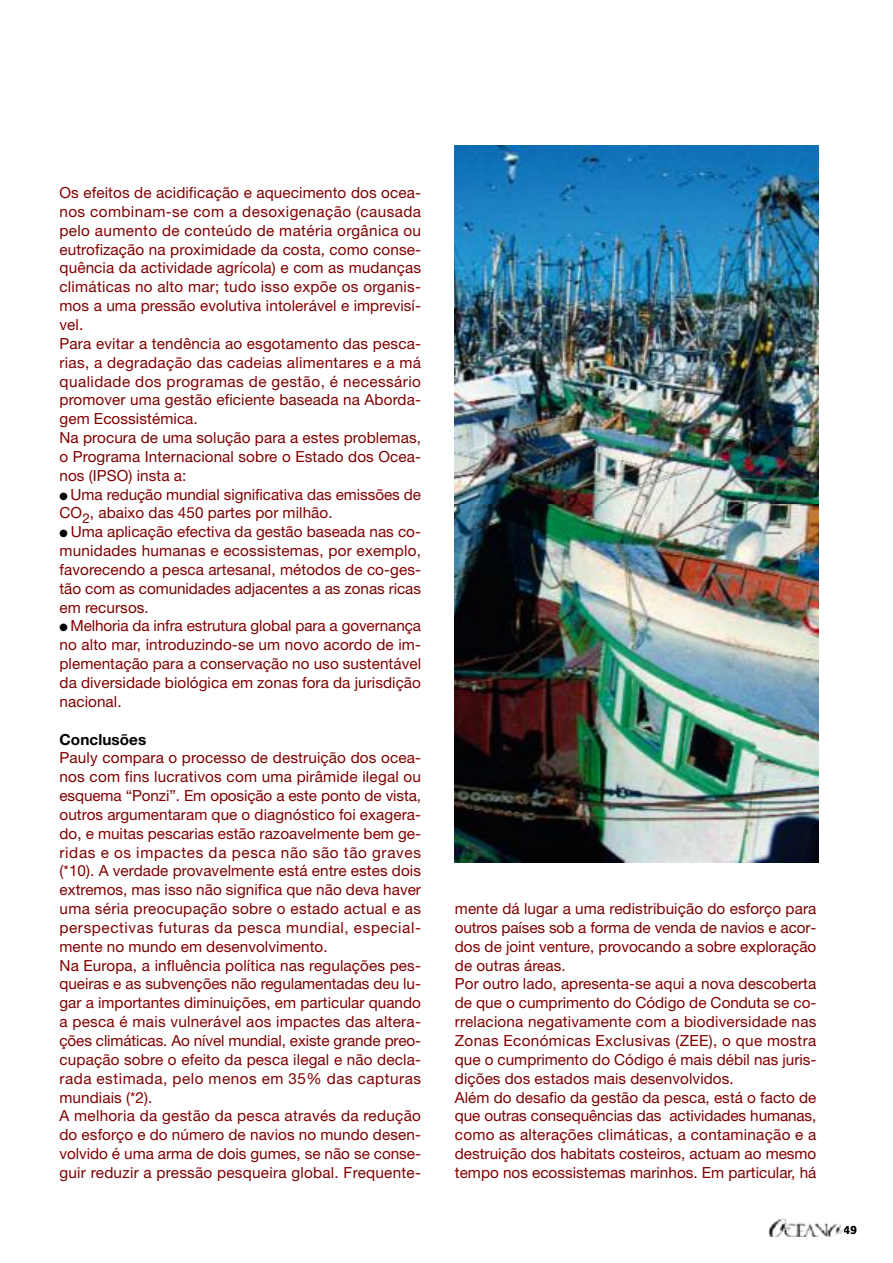
<style>
.page{position:relative;width:893px;height:1263px;background:#fff}
.page>*{position:absolute;margin:0;border:0;box-sizing:border-box;transform-origin:0 0}
.t1{font:15.3px/18.9px "Helvetica Neue LT Std";letter-spacing:.005em;color:#800000}
.t2{font:700 15.3px "Helvetica Neue LT Std";letter-spacing:.005em;color:#000}
.t3{font:700 12px "Foundry Journal";color:#000}
.s1{color:#000}
</style>
<div class="page">
<img style="left:768px;top:1218px;width:75px;height:19px">
<img style="left:455px;top:145px;width:363px;height:718px">
<p class="t1" style="left:60px;top:185px;width:363px">Os efeitos de acidificação e aquecimento dos ocea&shy;nos combinam-se com a desoxigenação (causada pelo aumento de conteúdo de matéria orgânica ou eutrofização na proximidade da costa, como conse&shy;quência da actividade agrícola) e com as mudanças climáticas no alto mar; tudo isso expõe os organis&shy;mos a uma pressão evolutiva intolerável e imprevisí&shy;vel.<br>Para evitar a tendência ao esgotamento das pesca&shy;rias, a degradação das cadeias alimentares e a má qualidade dos programas de gestão, é necessário promover uma gestão eficiente baseada na Aborda&shy;gem Ecossistémica.<br>Na procura de uma solução para a estes problemas, o Programa Internacional sobre o Estado dos Ocea&shy;nos (IPSO) insta a:</p>
<p class="t1" style="left:60px;top:486px;width:363px"><span class="s1">●</span> Uma redução mundial significativa das emissões de<br>CO<sub>2</sub>, abaixo das 450 partes por milhão.</p>
<p class="t1" style="left:60px;top:524px;width:363px;text-align:justify"><span class="s1">●</span> Uma aplicação efectiva da gestão baseada nas co&shy;munidades humanas e ecossistemas, por exemplo, favorecendo a pesca artesanal, métodos de co-ges&shy;tão com as comunidades adjacentes a as zonas ricas em recursos.</p>
<p class="t1" style="left:60px;top:618px;width:363px;text-align:justify"><span class="s1">●</span> Melhoria da infra estrutura global para a governança no alto mar, introduzindo-se um novo acordo de im&shy;plementação para a conservação no uso sustentável da diversidade biológica em zonas fora da jurisdição nacional.</p>
<p class="t2" style="left:60px;top:734px;width:88px">Conclusões</p>
<p class="t1" style="left:59px;top:750px;width:363px">Pauly compara o processo de destruição dos ocea&shy;nos com fins lucrativos com uma pirâmide ilegal ou esquema “Ponzi”. Em oposição a este ponto de vista, outros argumentaram que o diagnóstico foi exagera&shy;do, e muitas pescarias estão razoavelmente bem ge&shy;ridas e os impactes da pesca não são tão graves (*10). A verdade provavelmente está entre estes dois extremos, mas isso não significa que não deva haver uma séria preocupação sobre o estado actual e as perspectivas futuras da pesca mundial, especial&shy;mente no mundo em desenvolvimento.<br>Na Europa, a influência política nas regulações pes&shy;queiras e as subvenções não regulamentadas deu lu&shy;gar a importantes diminuições, em particular quando a pesca é mais vulnerável aos impactes das altera&shy;ções climáticas. Ao nível mundial, existe grande preo&shy;cupação sobre o efeito da pesca ilegal e não decla&shy;rada estimada, pelo menos em 35% das capturas mundiais (*2).<br>A melhoria da gestão da pesca através da redução do esforço e do número de navios no mundo desen&shy;volvido é uma arma de dois gumes, se não se conse&shy;guir reduzir a pressão pesqueira global. Frequente-</p>
<p class="t1" style="left:455px;top:901px;width:363px">mente dá lugar a uma redistribuição do esforço para outros países sob a forma de venda de navios e acor&shy;dos de joint venture, provocando a sobre exploração de outras áreas.<br>Por outro lado, apresenta-se aqui a nova descoberta de que o cumprimento do Código de Conduta se co&shy;rrelaciona negativamente com a biodiversidade nas Zonas Económicas Exclusivas (ZEE), o que mostra que o cumprimento do Código é mais débil nas juris&shy;dições dos estados mais desenvolvidos.<br>Além do desafio da gestão da pesca, está o facto de que outras consequências das actividades humanas, como as alterações climáticas, a contaminação e a destruição dos habitats costeiros, actuam ao mesmo tempo nos ecossistemas marinhos. Em particular, há</p>
<p class="t3" style="left:843px;top:1222px;width:15px">49</p>
</div>
